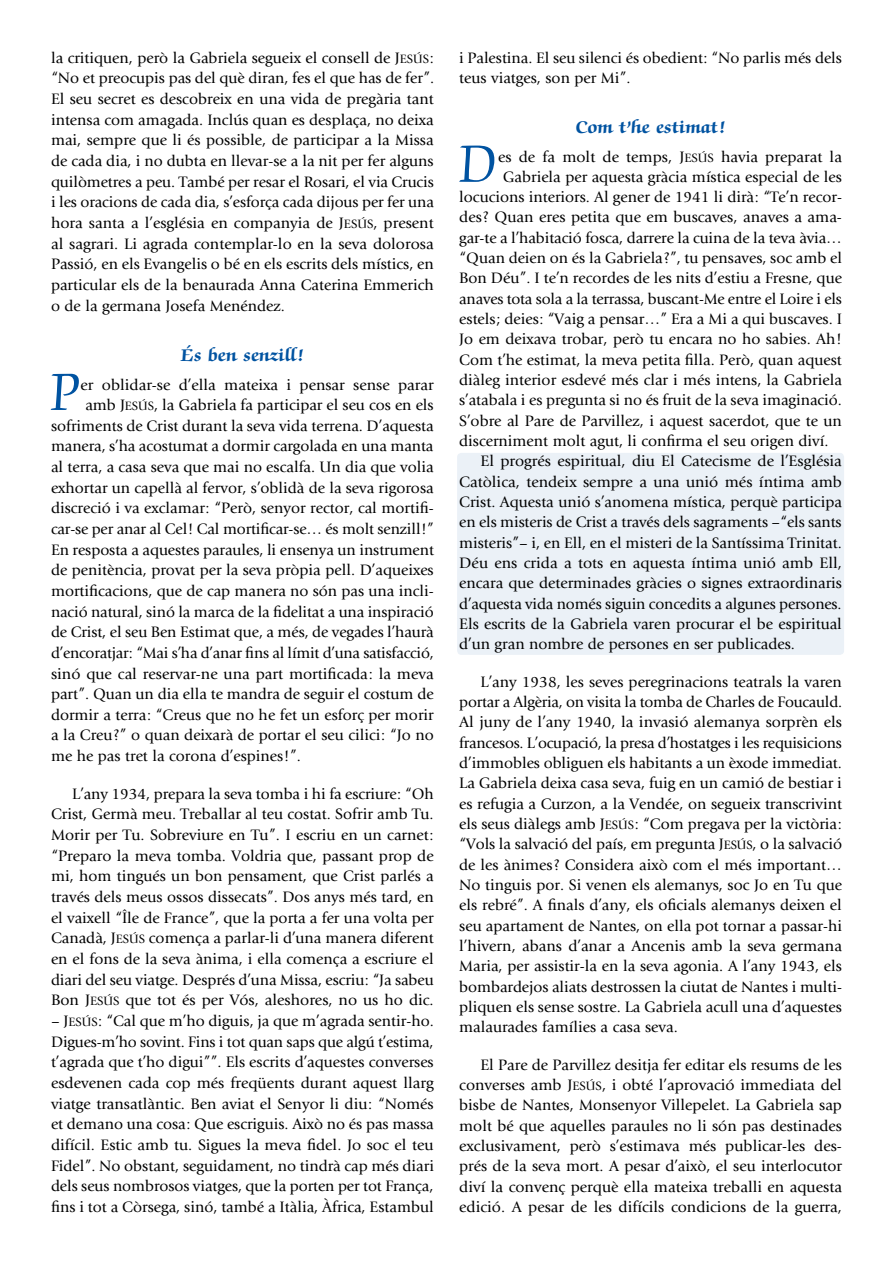
<style>
.page{position:relative;width:893px;height:1263px;background:#fff}
.page>*{position:absolute;margin:0;border:0;box-sizing:border-box;transform-origin:0 0}
.t1{font:60.9px "Zapf Chancery Std";color:#0053a1;scale:.91 1}
.t2{font:700 19.5px "Zapf Chancery Std";letter-spacing:.015em;color:#0053a1}
.t3{font:15.75px/20.7px "Giovanni";color:#000;text-align:justify}
.s1{font-family:"Giovanni Book SC800"}
.s2{font-family:"Giovanni Book SC800";font-size:12.6px}
</style>
<div class="page">
<div style="left:457px;top:453px;width:387px;height:202px;background:#ebf1f7;border-radius:4px"></div>
<p class="t3" style="left:51px;top:47px;width:385px">la critiquen, però la Gabriela segueix el consell de <span class="s1">J</span><span class="s2">ESÚS</span>: “No et preocupis pas del què diran, fes el que has de fer”.<br>El seu secret es descobreix en una vida de pregària tant intensa com amagada. Inclús quan es desplaça, no deixa mai, sempre que li és possible, de participar a la Missa de cada dia, i no dubta en llevar-se a la nit per fer alguns quilòmetres a peu. També per resar el Rosari, el via Crucis i les oracions de cada dia, s’esforça cada dijous per fer una hora santa a l’església en companyia de <span class="s1">J</span><span class="s2">ESÚS</span>, present al sagrari. Li agrada contemplar-lo en la seva dolorosa Passió, en els Evangelis o bé en els escrits dels místics, en particular els de la benaurada Anna Caterina Emmerich o de la germana Josefa Menéndez.</p>
<p class="t2" style="left:181px;top:345px;width:125px">És ben senzill!</p>
<h1 class="t1" style="left:51px;top:360px;width:32px">P</h1>
<p class="t3" style="left:81px;top:375px;width:355px">er oblidar-se d’ella mateixa i pensar sense parar</p>
<p class="t3" style="left:85px;top:395px;width:350px">amb <span class="s1">J</span><span class="s2">ESÚS</span>, la Gabriela fa participar el seu cos en els</p>
<p class="t3" style="left:51px;top:415px;width:384px">sofriments de Crist durant la seva vida terrena. D’aquesta</p>
<p class="t3" style="left:51px;top:436px;width:384px">manera, s’ha acostumat a dormir cargolada en una manta</p>
<p class="t3" style="left:51px;top:457px;width:384px">al terra, a casa seva que mai no escalfa. Un dia que volia</p>
<p class="t3" style="left:51px;top:477px;width:384px">exhortar un capellà al fervor, s’oblidà de la seva rigorosa</p>
<p class="t3" style="left:51px;top:498px;width:384px">discreció i va exclamar: “Però, senyor rector, cal mortifi-</p>
<p class="t3" style="left:51px;top:519px;width:384px">car-se per anar al Cel! Cal mortificar-se… és molt senzill!”</p>
<p class="t3" style="left:51px;top:539px;width:385px">En resposta a aquestes paraules, li ensenya un instrument</p>
<p class="t3" style="left:51px;top:560px;width:384px">de penitència, provat per la seva pròpia pell. D’aqueixes</p>
<p class="t3" style="left:51px;top:580px;width:384px">mortificacions, que de cap manera no són pas una incli-</p>
<p class="t3" style="left:51px;top:601px;width:384px">nació natural, sinó la marca de la fidelitat a una inspiració</p>
<p class="t3" style="left:51px;top:622px;width:384px">de Crist, el seu Ben Estimat que, a més, de vegades l’haurà</p>
<p class="t3" style="left:51px;top:642px;width:384px">d’encoratjar: “Mai s’ha d’anar fins al límit d’una satisfacció,</p>
<p class="t3" style="left:51px;top:663px;width:384px">sinó que cal reservar-ne una part mortificada: la meva</p>
<p class="t3" style="left:51px;top:684px;width:384px">part”. Quan un dia ella te mandra de seguir el costum de</p>
<p class="t3" style="left:51px;top:704px;width:384px">dormir a terra: “Creus que no he fet un esforç per morir</p>
<p class="t3" style="left:51px;top:725px;width:384px">a la Creu?” o quan deixarà de portar el seu cilici: “Jo no</p>
<p class="t3" style="left:51px;top:746px;width:251px">me he pas tret la corona d’espines!”.</p>
<p class="t3" style="left:51px;top:783px;width:384px;text-indent:21px">L’any 1934, prepara la seva tomba i hi fa escriure: “Oh Crist, Germà meu. Treballar al teu costat. Sofrir amb Tu.<br>Morir per Tu. Sobreviure en Tu”. I escriu en un carnet: “Preparo la meva tomba. Voldria que, passant prop de mi, hom tingués un bon pensament, que Crist parlés a través dels meus ossos dissecats”. Dos anys més tard, en el vaixell “Île de France”, que la porta a fer una volta per Canadà, <span class="s1">J</span><span class="s2">ESÚS</span> comença a parlar-li d’una manera diferent en el fons de la seva ànima, i ella comença a escriure el diari del seu viatge. Després d’una Missa, escriu: “Ja sabeu Bon <span class="s1">J</span><span class="s2">ESÚS</span> que tot és per Vós, aleshores, no us ho dic.</p>
<p class="t3" style="left:51px;top:1011px;width:384px">– <span class="s1">J</span><span class="s2">ESÚS</span>: “Cal que m’ho diguis, ja que m’agrada sentir-ho.<br>Digues-m’ho sovint. Fins i tot quan saps que algú t’estima, t’agrada que t’ho digui””. Els escrits d’aquestes converses esdevenen cada cop més freqüents durant aquest llarg viatge transatlàntic. Ben aviat el Senyor li diu: “Només et demano una cosa: Que escriguis. Això no és pas massa difícil. Estic amb tu. Sigues la meva fidel. Jo soc el teu Fidel”. No obstant, seguidament, no tindrà cap més diari dels seus nombrosos viatges, que la porten per tot França, fins i tot a Còrsega, sinó, també a Itàlia, Àfrica, Estambul</p>
<p class="t3" style="left:459px;top:48px;width:384px">i Palestina. El seu silenci és obedient: “No parlis més dels teus viatges, son per Mi”.</p>
<p class="t2" style="left:576px;top:117px;width:151px">Com t’he estimat!</p>
<h1 class="t1" style="left:459px;top:132px;width:42px">D</h1>
<p class="t3" style="left:498px;top:146px;width:345px">es de fa molt de temps, <span class="s1">J</span><span class="s2">ESÚS</span> havia preparat la</p>
<p class="t3" style="left:503px;top:166px;width:341px">Gabriela per aquesta gràcia mística especial de les</p>
<p class="t3" style="left:459px;top:187px;width:384px">locucions interiors. Al gener de 1941 li dirà: “Te’n recor-</p>
<p class="t3" style="left:459px;top:207px;width:384px">des? Quan eres petita que em buscaves, anaves a ama-</p>
<p class="t3" style="left:459px;top:227px;width:384px">gar-te a l’habitació fosca, darrere la cuina de la teva àvia…</p>
<p class="t3" style="left:459px;top:248px;width:384px">“Quan deien on és la Gabriela?”, tu pensaves, soc amb el</p>
<p class="t3" style="left:459px;top:268px;width:384px">Bon Déu”. I te’n recordes de les nits d’estiu a Fresne, que</p>
<p class="t3" style="left:459px;top:288px;width:384px">anaves tota sola a la terrassa, buscant-Me entre el Loire i els</p>
<p class="t3" style="left:459px;top:309px;width:384px">estels; deies: “Vaig a pensar…” Era a Mi a qui buscaves. I</p>
<p class="t3" style="left:459px;top:329px;width:384px">Jo em deixava trobar, però tu encara no ho sabies. Ah!</p>
<p class="t3" style="left:459px;top:349px;width:384px">Com t’he estimat, la meva petita filla. Però, quan aquest</p>
<p class="t3" style="left:459px;top:370px;width:384px">diàleg interior esdevé més clar i més intens, la Gabriela</p>
<p class="t3" style="left:459px;top:390px;width:384px">s’atabala i es pregunta si no és fruit de la seva imaginació.</p>
<p class="t3" style="left:459px;top:410px;width:384px">S’obre al Pare de Parvillez, i aquest sacerdot, que te un</p>
<p class="t3" style="left:459px;top:431px;width:371px">discerniment molt agut, li confirma el seu origen diví.</p>
<p class="t3" style="left:480px;top:451px;width:363px">El progrés espiritual, diu El Catecisme de l’Església</p>
<p class="t3" style="left:459px;top:471px;width:384px">Catòlica, tendeix sempre a una unió més íntima amb</p>
<p class="t3" style="left:459px;top:492px;width:384px">Crist. Aquesta unió s’anomena mística, perquè participa</p>
<p class="t3" style="left:459px;top:512px;width:384px">en els misteris de Crist a través dels sagraments –“els sants</p>
<p class="t3" style="left:459px;top:532px;width:384px">misteris”– i, en Ell, en el misteri de la Santíssima Trinitat.</p>
<p class="t3" style="left:459px;top:553px;width:384px">Déu ens crida a tots en aquesta íntima unió amb Ell,</p>
<p class="t3" style="left:459px;top:573px;width:384px">encara que determinades gràcies o signes extraordinaris</p>
<p class="t3" style="left:459px;top:593px;width:384px">d’aquesta vida només siguin concedits a algunes persones.</p>
<p class="t3" style="left:459px;top:614px;width:384px">Els escrits de la Gabriela varen procurar el be espiritual</p>
<p class="t3" style="left:459px;top:634px;width:337px">d’un gran nombre de persones en ser publicades.</p>
<p class="t3" style="left:459px;top:671px;width:384px;text-indent:21px">L’any 1938, les seves peregrinacions teatrals la varen portar a Algèria, on visita la tomba de Charles de Foucauld.<br>Al juny de l’any 1940, la invasió alemanya sorprèn els francesos. L’ocupació, la presa d’hostatges i les requisicions d’immobles obliguen els habitants a un èxode immediat.<br>La Gabriela deixa casa seva, fuig en un camió de bestiar i es refugia a Curzon, a la Vendée, on segueix transcrivint els seus diàlegs amb <span class="s1">J</span><span class="s2">ESÚS</span>: “Com pregava per la victòria: “Vols la salvació del país, em pregunta <span class="s1">J</span><span class="s2">ESÚS</span>, o la salvació de les ànimes? Considera això com el més important… No tinguis por. Si venen els alemanys, soc Jo en Tu que els rebré”. A finals d’any, els oficials alemanys deixen el seu apartament de Nantes, on ella pot tornar a passar-hi l’hivern, abans d’anar a Ancenis amb la seva germana Maria, per assistir-la en la seva agonia. A l’any 1943, els bombardejos aliats destrossen la ciutat de Nantes i multi&shy;pliquen els sense sostre. La Gabriela acull una d’aquestes malaurades famílies a casa seva.</p>
<p class="t3" style="left:459px;top:1054px;width:384px;text-indent:21px">El Pare de Parvillez desitja fer editar els resums de les converses amb <span class="s1">J</span><span class="s2">ESÚS</span>, i obté l’aprovació immediata del bisbe de Nantes, Monsenyor Villepelet. La Gabriela sap molt bé que aquelles paraules no li són pas destinades exclusivament, però s’estimava més publicar-les des&shy;prés de la seva mort. A pesar d’això, el seu interlocutor diví la convenç perquè ella mateixa treballi en aquesta edició. A pesar de les difícils condicions de la guerra,</p>
</div>
